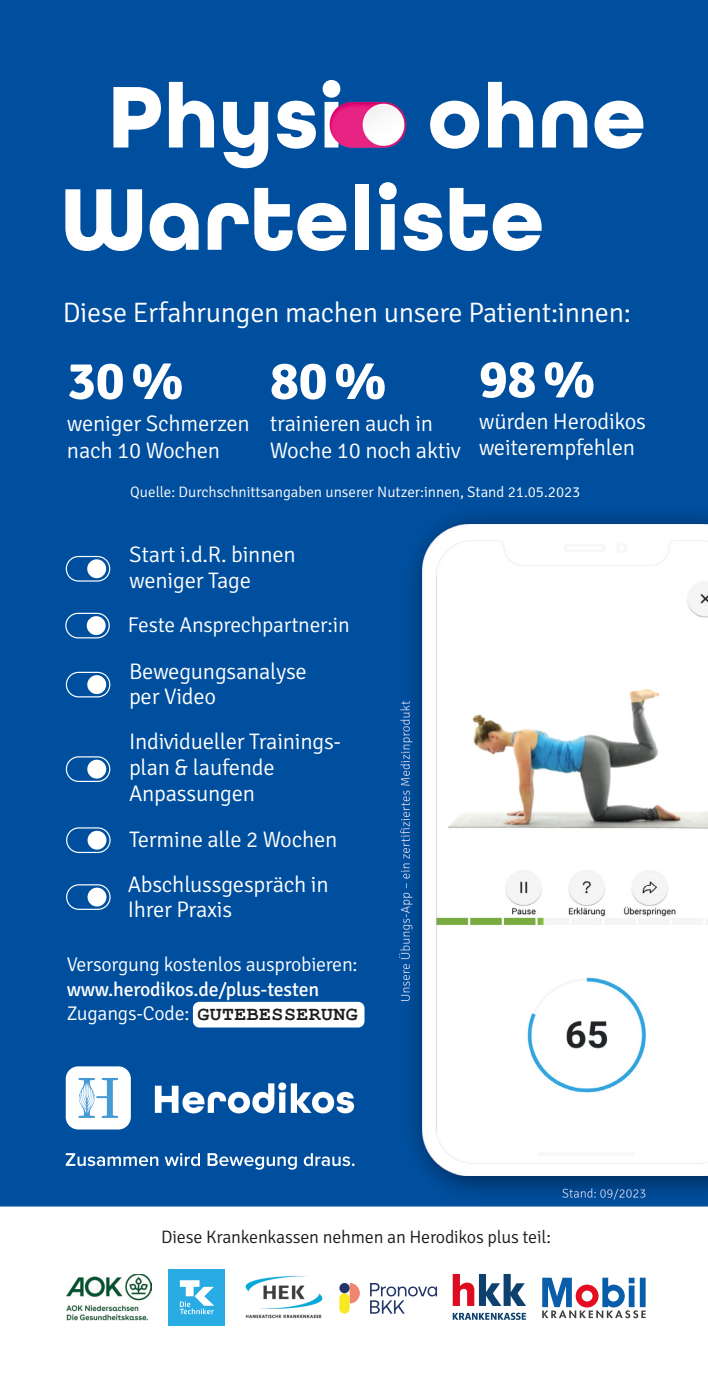
<style>
.page{position:relative;width:708px;height:1378px;background:#004f9f}
.page>*{position:absolute;margin:0;border:0;box-sizing:border-box;transform-origin:0 0}
.t1{font:700 92.48px "All Round Gothic";color:#fff}
.t2{font:700 54px "Signika";color:#fff}
.t3{font:300 28.12px "Signika";letter-spacing:-.01em;color:#fff}
.t4{font:300 22.5px/25.7px "Signika";letter-spacing:-.01em;color:#fff}
.t5{font:300 21.38px "Signika";letter-spacing:-.01em;color:#fff}
.t6{font:19.8px/24.8px "Signika";letter-spacing:-.01em;color:#fff}
.t7{font:300 19.8px "Signika";letter-spacing:-.01em;color:#fff}
.t8{font:300 18px "Signika";letter-spacing:-.01em;color:#1d1d1b}
.t9{font:300 15.08px "Signika";color:#fff}
.s1{font-weight:300}
.s2{font-family:"Courier New";font-weight:700;color:#1d1d1b}
</style>
<div class="page">
<img style="left:413px;top:515px;width:295px;height:685px">
<img style="left:422px;top:524px;width:286px;height:652px">
<img style="left:325px;top:101px;width:82px;height:49px">
<div style="left:0;top:1206px;width:708px;height:172px;background:#fff"></div>
<div style="left:66px;top:1066px;width:65px;height:63px;background:#fff;border-radius:12px"></div>
<svg style="left:155px;top:1082px;width:199px;height:31px"></svg>
<svg style="left:79px;top:1078px;width:39px;height:40px"></svg>
<svg style="left:66px;top:1153px;width:92px;height:13px"></svg>
<svg style="left:165px;top:1153px;width:35px;height:13px"></svg>
<svg style="left:208px;top:1153px;width:89px;height:16px"></svg>
<svg style="left:304px;top:1153px;width:51px;height:13px"></svg>
<img style="left:562px;top:1188px;width:83px;height:11px">
<div style="left:193px;top:1002px;width:171px;height:25px;background:#fff;border-radius:6px"></div>
<svg style="left:66px;top:556px;width:44px;height:25px"></svg>
<div style="left:87px;top:559px;width:19px;height:19px;background:#fff;border-radius:50%"></div>
<svg style="left:65px;top:613px;width:45px;height:25px"></svg>
<div style="left:87px;top:616px;width:19px;height:19px;background:#fff;border-radius:50%"></div>
<svg style="left:66px;top:672px;width:44px;height:25px"></svg>
<div style="left:87px;top:675px;width:19px;height:19px;background:#fff;border-radius:50%"></div>
<svg style="left:66px;top:756px;width:44px;height:26px"></svg>
<div style="left:87px;top:759px;width:19px;height:19px;background:#fff;border-radius:50%"></div>
<svg style="left:66px;top:827px;width:45px;height:26px"></svg>
<div style="left:88px;top:831px;width:18px;height:18px;background:#fff;border-radius:50%"></div>
<svg style="left:66px;top:884px;width:45px;height:26px"></svg>
<div style="left:88px;top:887px;width:18px;height:19px;background:#fff;border-radius:50%"></div>
<img style="left:401px;top:701px;width:12px;height:300px">
<div style="left:169px;top:1269px;width:56px;height:56px;background:#29ace3"></div>
<svg style="left:180px;top:1280px;width:34px;height:34px"></svg>
<img style="left:67px;top:1274px;width:84px;height:46px">
<img style="left:244px;top:1274px;width:80px;height:46px">
<svg style="left:350px;top:1283px;width:10px;height:20px"></svg>
<div style="left:339px;top:1293px;width:11px;height:20px;background:#f8e924;border-radius:5px"></div>
<svg style="left:370px;top:1283px;width:67px;height:30px;background:#cfd3de"></svg>
<div style="left:339px;top:1283px;width:11px;height:10px;background:#233668;border-radius:50%"></div>
<svg style="left:453px;top:1274px;width:73px;height:46px;background:#aaa1b2"></svg>
<svg style="left:542px;top:1277px;width:104px;height:41px"></svg>
<h1 class="t1" style="left:107px;top:62px;width:540px">Physi ohne</h1>
<h1 class="t1" style="left:61px;top:164px;width:485px">Warteliste</h1>
<p class="t3" style="left:63px;top:293px;width:570px">Diese Erfahrungen machen unsere Patient:innen:</p>
<h2 class="t2" style="left:67px;top:342px;width:119px">30 %</h2>
<p class="t4" style="left:67px;top:408px;width:184px;line-height:27px">weniger Schmerzen nach 10 Wochen</p>
<h2 class="t2" style="left:270px;top:342px;width:119px">80 %</h2>
<p class="t4" style="left:270px;top:408px;width:192px;line-height:27px">trainieren auch in<br>Woche 10 noch aktiv</p>
<h2 class="t2" style="left:479px;top:340px;width:119px">98 %</h2>
<p class="t4" style="left:479px;top:407px;width:169px">würden Herodikos weiterempfehlen</p>
<p class="t9" style="left:130px;top:481px;width:452px">Quelle: Durchschnittsangaben unserer Nutzer:innen, Stand 21.05.2023</p>
<p class="t4" style="left:129px;top:540px;width:168px">Start i.d.R. binnen weniger Tage</p>
<p class="t5" style="left:128px;top:610px;width:223px">Feste Ansprechpartner:in</p>
<p class="t4" style="left:129px;top:657px;width:179px">Bewegungsanalyse per Video</p>
<p class="t4" style="left:129px;top:727px;width:214px">Individueller Trainings&shy;plan &amp; laufende<br>Anpassungen</p>
<p class="t4" style="left:129px;top:825px;width:210px">Termine alle 2 Wochen</p>
<p class="t4" style="left:128px;top:869px;width:202px">Abschlussgespräch in<br>Ihrer Praxis</p>
<p class="t7" style="left:67px;top:950px;width:292px">Versorgung kostenlos ausprobieren:</p>
<p class="t6" style="left:67px;top:975px;width:293px">www.herodikos.de/plus-testen<br><span class="s1">Zugangs-Code:</span> <span class="s2">GUTEBESSERUNG</span></p>
<p class="t8" style="left:161px;top:1224px;width:391px">Diese Krankenkassen nehmen an Herodikos plus teil:</p>
</div>
